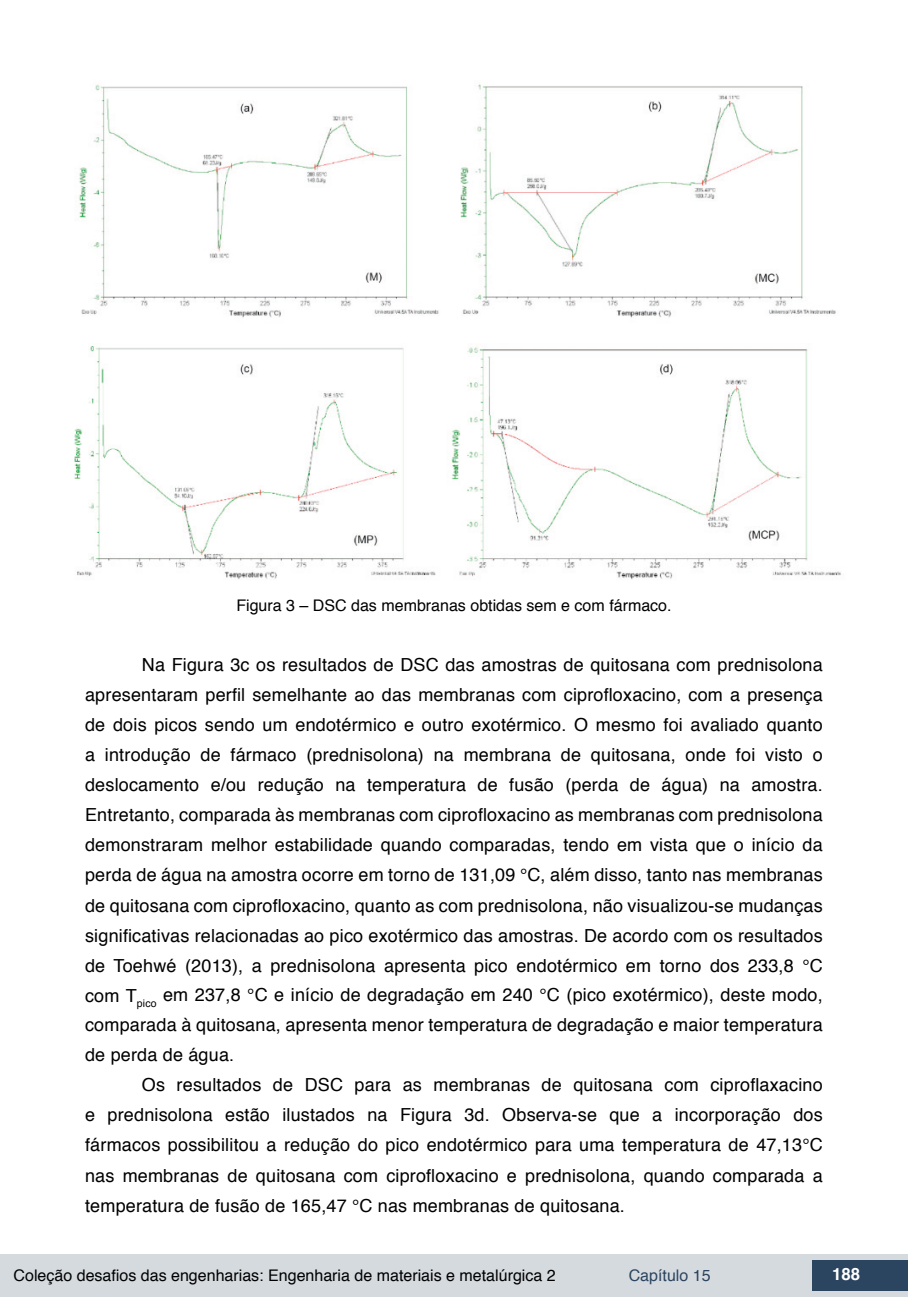
<style>
.page{position:relative;width:908px;height:1304px;background:#fff}
.page>*{position:absolute;margin:0;border:0;box-sizing:border-box;transform-origin:0 0}
.t1{font:18px/30px "Helvetica";letter-spacing:.01em;color:#000;text-align:justify}
.t2{font:700 16.8px "Helvetica";color:#fff}
.t3{font:16px "Helvetica";color:#000}
.t4{font:16px "Helvetica";color:#2b445f}
</style>
<div class="page">
<div style="left:0;top:1254px;width:906px;height:43px;background:#d5dadf"></div>
<div style="left:812px;top:1261px;width:95px;height:30px;background:#2b445f"></div>
<img style="left:74px;top:84px;width:767px;height:496px">
<p class="t3" style="left:236px;top:593px;width:436px">Figura 3 – DSC das membranas obtidas sem e com fármaco.</p>
<p class="t1" style="left:85px;top:651px;width:738px;text-indent:57px">Na Figura 3c os resultados de DSC das amostras de quitosana com prednisolona apresentaram perfil semelhante ao das membranas com ciprofloxacino, com a presença de dois picos sendo um endotérmico e outro exotérmico. O mesmo foi avaliado quanto a introdução de fármaco (prednisolona) na membrana de quitosana, onde foi visto o deslocamento e/ou redução na temperatura de fusão (perda de água) na amostra.<br>Entretanto, comparada às membranas com ciprofloxacino as membranas com prednisolona demonstraram melhor estabilidade quando comparadas, tendo em vista que o início da perda de água na amostra ocorre em torno de 131,09 °C, além disso, tanto nas membranas de quitosana com ciprofloxacino, quanto as com prednisolona, não visualizou-se mudanças significativas relacionadas ao pico exotérmico das amostras. De acordo com os resultados de Toehwé (2013), a prednisolona apresenta pico endotérmico em torno dos 233,8 °C com T<sub>pico</sub> em 237,8 °C e início de degradação em 240 °C (pico exotérmico), deste modo, comparada à quitosana, apresenta menor temperatura de degradação e maior temperatura de perda de água.</p>
<p class="t1" style="left:85px;top:1071px;width:738px;text-indent:57px">Os resultados de DSC para as membranas de quitosana com ciproflaxacino e prednisolona estão ilustados na Figura 3d. Observa-se que a incorporação dos fármacos possibilitou a redução do pico endotérmico para uma temperatura de 47,13°C nas membranas de quitosana com ciprofloxacino e prednisolona, quando comparada a temperatura de fusão de 165,47 °C nas membranas de quitosana.</p>
<p class="t3" style="left:14px;top:1263px;width:543px">Coleção desafios das engenharias: Engenharia de materiais e metalúrgica 2</p>
<p class="t4" style="left:628px;top:1263px;width:83px">Capítulo 15</p>
<p class="t2" style="left:831px;top:1261px;width:30px">188</p>
</div>
